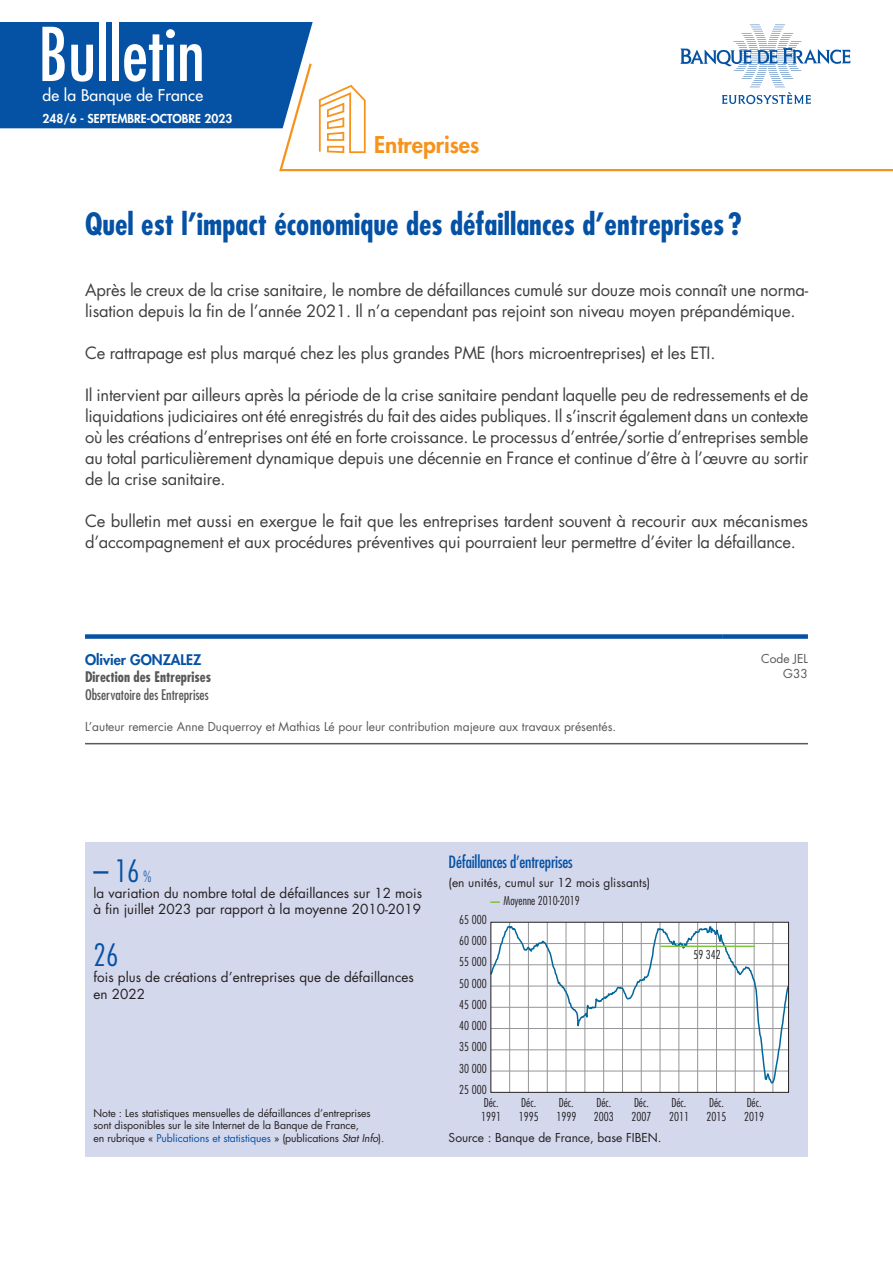
<style>
.page{position:relative;width:893px;height:1263px;background:#fff}
.page>*{position:absolute;margin:0;border:0;box-sizing:border-box;transform-origin:0 0}
.t1{font:condensed 72px "Futura Std";color:#fff}
.t2{font:700 condensed 30px "Futura Std";color:#0551a4}
.t3{font:300 condensed 30px "Futura Std";color:#0551a4}
.t4{font:800 22.5px "Futura Std";color:#f7931d}
.t5{font:16.5px/21px "Futura Std";letter-spacing:-.01em;color:#3f3f40}
.t6{font:condensed 16.5px "Futura Std";letter-spacing:-.01em;color:#0551a4}
.t7{font:500 15.75px "Futura Std";letter-spacing:.01em;color:#fff}
.t8{font:condensed 14.25px "Futura Std";color:#57585a}
.t9{font:700 condensed 14.25px "Futura Std";color:#57585a}
.t10{font:800 14.25px "Futura Std";color:#0551a4}
.t11{font:13.5px/16.2px "Futura Std";color:#231f20}
.t12{font:300 condensed 12px/14.4px "Futura Std";color:#231f20}
.t13{font:12px/14.4px "Futura Std";color:#57585a;text-align:right}
.t14{font:12px "Futura Std";color:#231f20}
.t15{font:800 12px "Futura Std";color:#fff}
.t16{font:10.5px/12.6px "Futura Std";letter-spacing:-.01em;color:#231f20}
.s1{font-size:15px}
.s2{color:#0551a4}
.s3{font-style:italic}
</style>
<div class="page">
<svg style="left:278px;top:84px;width:615px;height:87px"></svg>
<svg style="left:680px;top:25px;width:171px;height:79px"></svg>
<svg style="left:319px;top:85px;width:47px;height:68px"></svg>
<div style="left:0;top:22px;width:313px;height:106px;background:#0551a4"></div>
<div style="left:85px;top:842px;width:723px;height:315px;background:#d4d8ec"></div>
<div style="left:491px;top:922px;width:297px;height:170px;background:#fff"></div>
<hr style="left:509px;top:922px;width:1px;height:170px;background:#939598">
<hr style="left:528px;top:922px;width:1px;height:170px;background:#939598">
<hr style="left:547px;top:922px;width:1px;height:170px;background:#939598">
<hr style="left:566px;top:922px;width:1px;height:170px;background:#939598">
<hr style="left:585px;top:922px;width:1px;height:170px;background:#939598">
<hr style="left:603px;top:922px;width:1px;height:170px;background:#939598">
<hr style="left:622px;top:922px;width:1px;height:170px;background:#939598">
<hr style="left:641px;top:922px;width:1px;height:170px;background:#939598">
<hr style="left:660px;top:922px;width:1px;height:170px;background:#939598">
<hr style="left:679px;top:922px;width:1px;height:170px;background:#939598">
<hr style="left:697px;top:922px;width:1px;height:170px;background:#939598">
<hr style="left:716px;top:922px;width:1px;height:170px;background:#939598">
<hr style="left:735px;top:922px;width:1px;height:170px;background:#939598">
<hr style="left:754px;top:922px;width:1px;height:170px;background:#939598">
<hr style="left:773px;top:922px;width:1px;height:170px;background:#939598">
<svg style="left:491px;top:901px;width:8px;height:2px"></svg>
<svg style="left:490px;top:924px;width:297px;height:160px"></svg>
<hr style="left:661px;top:945px;width:93px;height:2px;background:#7fc241">
<div style="left:491px;top:922px;width:298px;height:170px;border:1px solid #231f20"></div>
<div style="left:85px;top:634px;width:638px;height:5px;background:#0551a4"></div>
<hr style="left:85px;top:743px;width:638px;height:1px;background:#57585a">
<div style="left:723px;top:634px;width:85px;height:5px;background:#0551a4"></div>
<hr style="left:723px;top:743px;width:85px;height:1px;background:#57585a">
<h1 class="t1" style="left:38px;top:11px;width:168px">Bulletin</h1>
<p class="t7" style="left:43px;top:85px;width:162px">de la Banque de France</p>
<p class="t15" style="left:43px;top:111px;width:191px">248/6 - SEPTEMBRE-OCTOBRE 2023</p>
<h3 class="t4" style="left:374px;top:131px;width:107px">Entreprises</h3>
<h2 class="t2" style="left:85px;top:206px;width:658px">Quel est l’impact économique des défaillances d’entreprises ?</h2>
<p class="t5" style="left:85px;top:280px;width:725px">Après le creux de la crise sanitaire, le nombre de défaillances cumulé sur douze mois connaît une norma&shy;lisation depuis la fin de l’année 2021. Il n’a cependant pas rejoint son niveau moyen prépandémique.</p>
<p class="t5" style="left:85px;top:343px;width:632px">Ce rattrapage est plus marqué chez les plus grandes PME (hors microentreprises) et les ETI.</p>
<p class="t5" style="left:85px;top:385px;width:725px;text-align:justify">Il intervient par ailleurs après la période de la crise sanitaire pendant laquelle peu de redressements et de liquidations judiciaires ont été enregistrés du fait des aides publiques. Il s’inscrit également dans un contexte où les créations d’entreprises ont été en forte croissance. Le processus d’entrée/sortie d’entreprises semble au total particulièrement dynamique depuis une décennie en France et continue d’être à l’œuvre au sortir de la crise sanitaire.</p>
<p class="t5" style="left:85px;top:511px;width:725px">Ce bulletin met aussi en exergue le fait que les entreprises tardent souvent à recourir aux mécanismes d’accompagnement et aux procédures préventives qui pourraient leur permettre d’éviter la défaillance.</p>
<p class="t10" style="left:85px;top:651px;width:118px">Olivier GONZALEZ</p>
<p class="t9" style="left:85px;top:668px;width:128px">Direction des Entreprises</p>
<p class="t8" style="left:85px;top:686px;width:125px">Observatoire des Entreprises</p>
<p class="t13" style="left:85px;top:719px;width:533px">L’auteur remercie Anne Duquerroy et Mathias Lé pour leur contribution majeure aux travaux présentés.</p>
<p class="t13" style="left:761px;top:652px;width:48px">Code JEL<br>G33</p>
<h2 class="t3" style="left:94px;top:853px;width:59px">– 16 <span class="s1">%</span></h2>
<p class="t11" style="left:94px;top:885px;width:330px">la variation du nombre total de défaillances sur 12 mois à fin juillet 2023 par rapport à la moyenne 2010-2019</p>
<h2 class="t3" style="left:94px;top:937px;width:26px">26</h2>
<p class="t11" style="left:94px;top:969px;width:322px">fois plus de créations d’entreprises que de défaillances en 2022</p>
<p class="t6" style="left:449px;top:852px;width:126px">Défaillances d’entreprises</p>
<p class="t14" style="left:449px;top:875px;width:203px">(en unités, cumul sur 12 mois glissants)</p>
<p class="t12" style="left:504px;top:893px;width:78px">Moyenne 2010-2019</p>
<p class="t12" style="left:459px;top:912px;width:29px">65 000</p>
<p class="t12" style="left:459px;top:933px;width:29px">60 000</p>
<p class="t12" style="left:459px;top:955px;width:29px">55 000</p>
<p class="t12" style="left:459px;top:976px;width:29px">50 000</p>
<p class="t12" style="left:459px;top:997px;width:29px">45 000</p>
<p class="t12" style="left:459px;top:1018px;width:29px">40 000</p>
<p class="t12" style="left:459px;top:1040px;width:29px">35 000</p>
<p class="t12" style="left:459px;top:1061px;width:29px">30 000</p>
<p class="t12" style="left:459px;top:1082px;width:29px">25 000</p>
<p class="t12" style="left:693px;top:947px;width:29px">59 342</p>
<p class="t16" style="left:94px;top:1107px;width:292px">Note : Les statistiques mensuelles de défaillances d’entreprises sont disponibles sur le site Internet de la Banque de France,<br>en rubrique « <span class="s2">Publications et statistiques</span> » (publications <span class="s3">Stat Info</span>).</p>
<p class="t12" style="left:481px;top:1095px;width:21px">Déc.<br>1991</p>
<p class="t12" style="left:519px;top:1095px;width:21px">Déc.<br>1995</p>
<p class="t12" style="left:556px;top:1095px;width:21px">Déc.<br>1999</p>
<p class="t12" style="left:594px;top:1095px;width:21px">Déc.<br>2003</p>
<p class="t12" style="left:631px;top:1095px;width:21px">Déc.<br>2007</p>
<p class="t12" style="left:669px;top:1095px;width:21px">Déc.<br>2011</p>
<p class="t12" style="left:707px;top:1095px;width:21px">Déc.<br>2015</p>
<p class="t12" style="left:744px;top:1095px;width:21px">Déc.<br>2019</p>
<p class="t14" style="left:449px;top:1130px;width:214px">Source : Banque de France, base FIBEN.</p>
</div>
